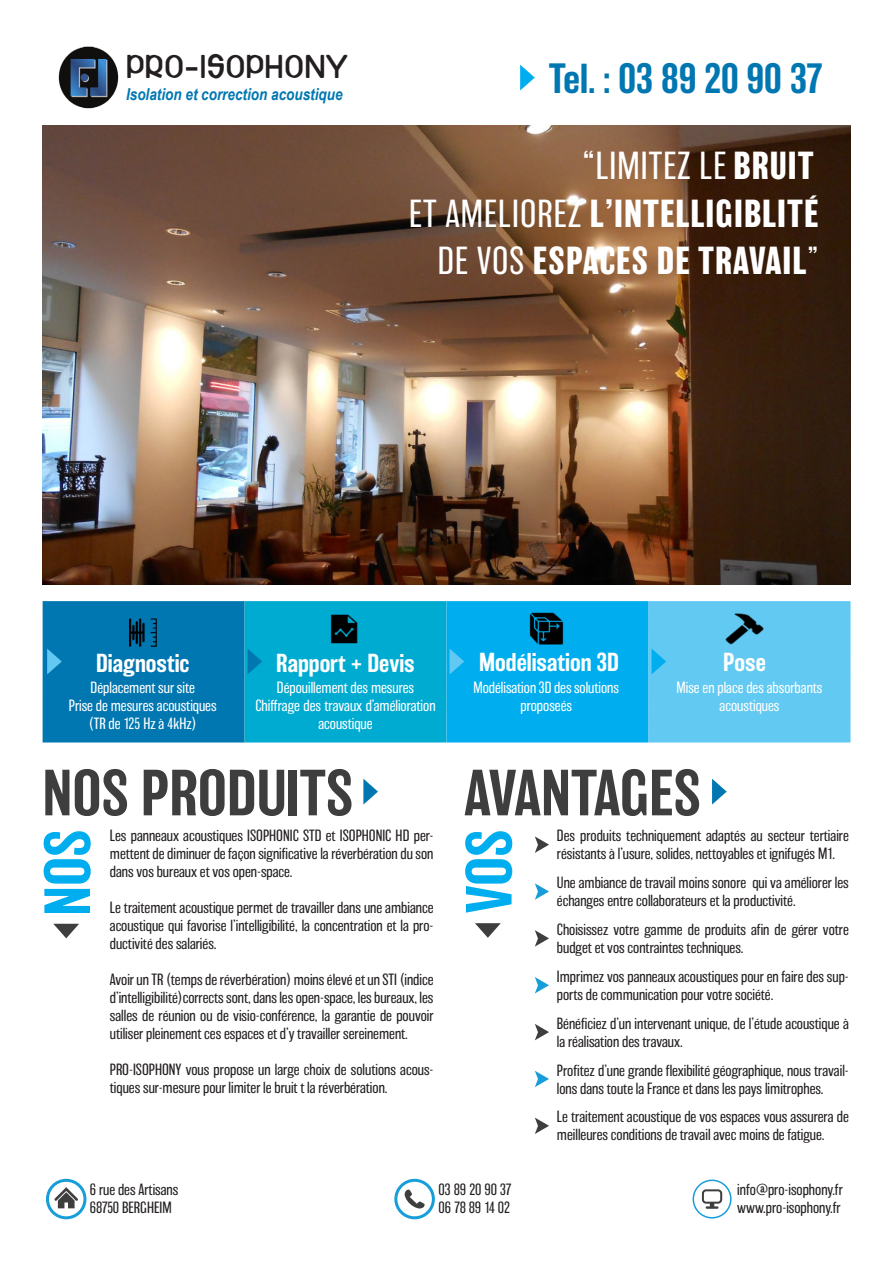
<style>
.page{position:relative;width:893px;height:1263px;background:#fff}
.page>*{position:absolute;margin:0;border:0;box-sizing:border-box;transform-origin:0 0}
.Title_2{font:500 60px "Balboa";color:#3e3e3f}
.t1{font:500 60px "Balboa";color:#00aeef}
.Call_Now{font:500 39px "Balboa";letter-spacing:-.01em;color:#0177b2}
.Slogan{font:700 36px "Balboa";letter-spacing:.03em;color:#fff}
.Slogan-2{font:200 36px "Balboa";letter-spacing:.03em;color:#fff}
.t2{font:31.5px "Bottix";color:#231f20}
.Subtitle{font:500 24px "Balboa";color:#fff}
.t3{font:italic 700 16.5px "Arial Narrow";color:#0177b2}
.Text{font:200 15px/18px "Balboa";color:#231f20}
.Text_2{font:200 15px/18px "Balboa";color:#fff;text-align:center}
.Contact{font:200 15px "Balboa";color:#231f20}
.s1{font-weight:700}
.s2{font-weight:200}
</style>
<div class="page">
<div style="left:43px;top:601px;width:202px;height:141px;background:#0177b2"></div>
<div style="left:245px;top:601px;width:202px;height:141px;background:#00abd2"></div>
<div style="left:447px;top:601px;width:202px;height:141px;background:#00aeef"></div>
<img style="left:529px;top:612px;width:35px;height:33px">
<div style="left:649px;top:601px;width:201px;height:141px;background:#61c9f2"></div>
<img style="left:725px;top:613px;width:39px;height:32px">
<svg style="left:248px;top:649px;width:14px;height:25px"></svg>
<svg style="left:363px;top:779px;width:15px;height:25px"></svg>
<svg style="left:53px;top:924px;width:26px;height:14px"></svg>
<svg style="left:475px;top:923px;width:26px;height:15px"></svg>
<svg style="left:712px;top:779px;width:15px;height:25px"></svg>
<svg style="left:450px;top:649px;width:14px;height:25px"></svg>
<svg style="left:652px;top:649px;width:14px;height:25px"></svg>
<svg style="left:535px;top:836px;width:14px;height:17px"></svg>
<svg style="left:535px;top:1024px;width:14px;height:16px"></svg>
<svg style="left:535px;top:1117px;width:14px;height:17px"></svg>
<svg style="left:535px;top:883px;width:14px;height:17px"></svg>
<svg style="left:535px;top:930px;width:14px;height:17px"></svg>
<svg style="left:535px;top:977px;width:14px;height:16px"></svg>
<svg style="left:535px;top:1071px;width:14px;height:16px"></svg>
<svg style="left:54px;top:1187px;width:24px;height:21px"></svg>
<div style="left:46px;top:1179px;width:40px;height:40px;border:3px solid #179eda;border-radius:50%"></div>
<svg style="left:405px;top:1189px;width:20px;height:19px"></svg>
<div style="left:394px;top:1179px;width:41px;height:40px;border:3px solid #179eda;border-radius:50%"></div>
<svg style="left:702px;top:1189px;width:20px;height:20px"></svg>
<div style="left:693px;top:1179px;width:39px;height:39px;border:2px solid #179eda;border-radius:50%"></div>
<img style="left:58px;top:46px;width:61px;height:63px">
<svg style="left:520px;top:65px;width:15px;height:26px"></svg>
<svg style="left:47px;top:649px;width:15px;height:25px"></svg>
<img style="left:129px;top:618px;width:28px;height:29px">
<img style="left:331px;top:614px;width:27px;height:30px">
<img style="left:43px;top:125px;width:807px;height:460px">
<p class="t2" style="left:126px;top:49px;width:223px">PRO-ISOPHONY</p>
<p class="t3" style="left:126px;top:82px;width:218px">Isolation et correction acoustique</p>
<p class="Call_Now" style="left:549px;top:57px;width:276px">Tel. : 03 89 20 90 37</p>
<p class="Slogan-2" style="left:583px;top:147px;width:233px">“LIMITEZ LE <span class="s1">BRUIT</span></p>
<p class="Slogan" style="left:409px;top:193px;width:411px"><span class="s2">ET AMELIOREZ</span> L’INTELLIGIBLITÉ</p>
<p class="Slogan" style="left:438px;top:240px;width:382px"><span class="s2">DE VOS</span> ESPACES DE TRAVAIL<span class="s2">”</span></p>
<p class="Subtitle" style="left:96px;top:650px;width:95px">Diagnostic</p>
<p class="Subtitle" style="left:276px;top:650px;width:140px">Rapport + Devis</p>
<p class="Subtitle" style="left:479px;top:649px;width:141px">Modélisation 3D</p>
<p class="Subtitle" style="left:723px;top:649px;width:44px">Pose</p>
<p class="Text_2" style="left:91px;top:679px;width:106px">Déplacement sur site</p>
<p class="Text_2" style="left:69px;top:697px;width:149px">Prise de mesures acoustiques</p>
<p class="Text_2" style="left:89px;top:715px;width:109px">(TR de 125 Hz à 4kHz)</p>
<p class="Text_2" style="left:473px;top:679px;width:147px">Modélisation 3D des solutions</p>
<p class="Text_2" style="left:520px;top:697px;width:53px">proposeés</p>
<p class="Text_2" style="left:277px;top:679px;width:139px">Dépouillement des mesures</p>
<p class="Text_2" style="left:256px;top:697px;width:181px">Chiffrage des travaux d’amélioration acoustique</p>
<p class="Text_2" style="left:677px;top:679px;width:147px">Mise en place des absorbants</p>
<p class="Text_2" style="left:720px;top:697px;width:61px">acoustiques</p>
<p class="Title_2" style="left:43px;top:760px;width:312px">NOS PRODUITS</p>
<p class="Title_2" style="left:464px;top:760px;width:238px">AVANTAGES</p>
<p class="Text" style="left:557px;top:827px;width:293px">Des produits techniquement adaptés au secteur tertiaire résistants à l’usure, solides, nettoyables et ignifugés M1.</p>
<p class="Text" style="left:110px;top:827px;width:325px;text-align:justify">Les panneaux acoustiques ISOPHONIC STD et ISOPHONIC HD per&shy;mettent de diminuer de façon significative la réverbération du son dans vos bureaux et vos open-space.</p>
<p class="Text" style="left:110px;top:899px;width:325px;text-align:justify">Le traitement acoustique permet de travailler dans une ambiance acoustique qui favorise l’intelligibilité, la concentration et la pro&shy;ductivité des salariés.</p>
<p class="Text" style="left:110px;top:971px;width:325px;text-align:justify">Avoir un TR (temps de réverbération) moins élevé et un STI (indice d’intelligibilité)corrects sont, dans les open-space, les bureaux, les salles de réunion ou de visio-conférence, la garantie de pouvoir utiliser pleinement ces espaces et d’y travailler sereinement.</p>
<p class="Text" style="left:110px;top:1061px;width:325px">PRO-ISOPHONY vous propose un large choix de solutions acous&shy;tiques sur-mesure pour limiter le bruit t la réverbération.</p>
<p class="t1" style="left:35px;top:916px;width:88px;rotate:-90deg">NOS</p>
<p class="t1" style="left:456px;top:913px;width:85px;rotate:-90deg">VOS</p>
<p class="Text" style="left:557px;top:874px;width:293px">Une ambiance de travail moins sonore qui va améliorer les échanges entre collaborateurs et la productivité.</p>
<p class="Text" style="left:557px;top:921px;width:293px">Choisissez votre gamme de produits afin de gérer votre budget et vos contraintes techniques.</p>
<p class="Text" style="left:557px;top:967px;width:293px">Imprimez vos panneaux acoustiques pour en faire des sup&shy;ports de communication pour votre société.</p>
<p class="Text" style="left:557px;top:1014px;width:293px">Bénéficiez d’un intervenant unique, de l’étude acoustique à la réalisation des travaux.</p>
<p class="Text" style="left:557px;top:1061px;width:293px">Profitez d’une grande flexibilité géographique, nous travail&shy;lons dans toute la France et dans les pays limitrophes.</p>
<p class="Contact" style="left:90px;top:1182px;width:90px">6 rue des Artisans</p>
<p class="Contact" style="left:90px;top:1200px;width:83px">68750 BERGHEIM</p>
<p class="Contact" style="left:439px;top:1182px;width:75px">03 89 20 90 37</p>
<p class="Contact" style="left:439px;top:1200px;width:73px">06 78 89 14 02</p>
<p class="Text" style="left:557px;top:1108px;width:293px">Le traitement acoustique de vos espaces vous assurera de meilleures conditions de travail avec moins de fatigue.</p>
<p class="Contact" style="left:737px;top:1182px;width:107px">info@pro-isophony.fr</p>
<p class="Contact" style="left:737px;top:1200px;width:105px">www.pro-isophony.fr</p>
</div>
